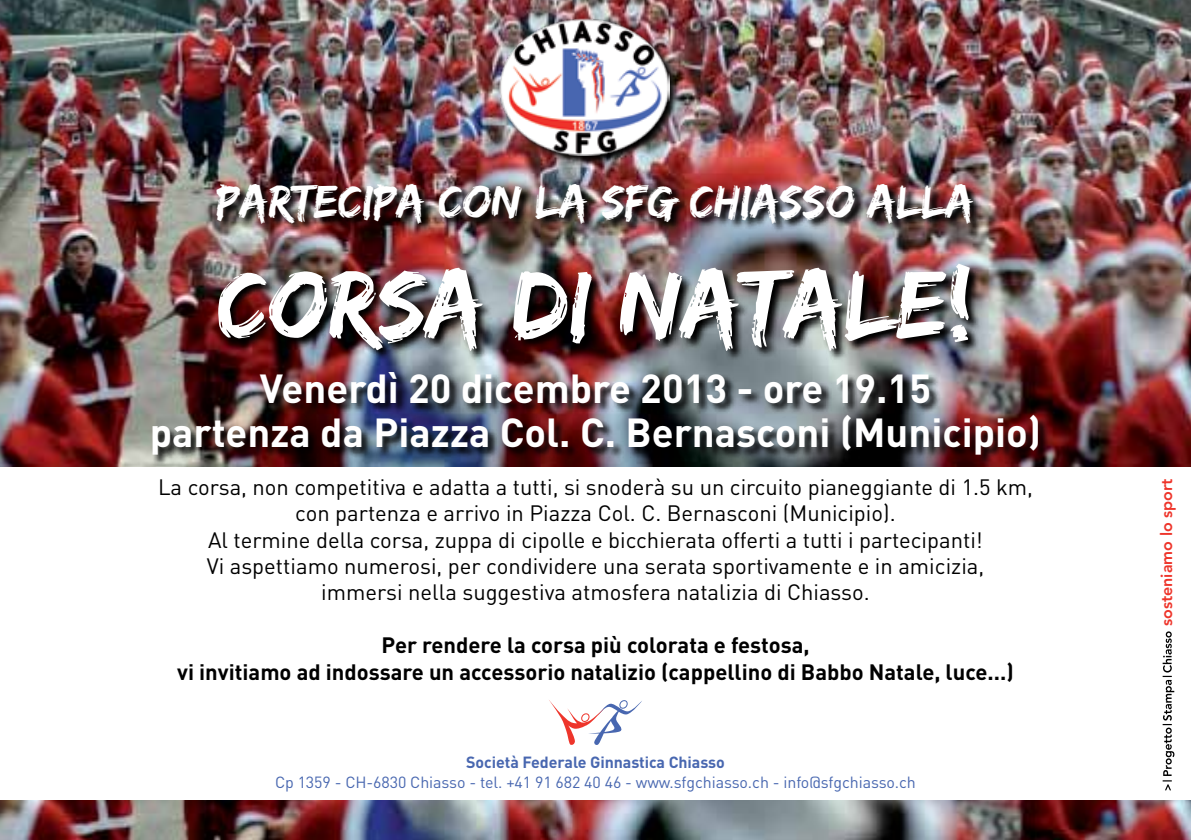
<style>
.page{position:relative;width:1191px;height:840px;background:#fff}
.page>*{position:absolute;margin:0;border:0;box-sizing:border-box;transform-origin:0 0}
.t1{font:100px "Edo SZ";color:#fff}
.t2{font:48px "Edo SZ";color:#fff}
.t3{font:700 40px/44px "DIN";color:#fff;text-align:center}
.t4{font:22px/26.4px "DIN";color:#000;text-align:center}
.t5{font:700 22px/26.4px "DIN";color:#000;text-align:center}
.t6{font:16px "DIN";letter-spacing:-.005em;color:#4867b0}
.t7{font:700 16px "DIN";letter-spacing:-.005em;color:#4867b0}
.t8{font:800 16px "Avenir LT";color:#ee352b}
</style>
<div class="page">
<img style="left:0;top:0;width:1191px;height:466px">
<img style="left:499px;top:19px;width:180px;height:147px">
<img style="left:499px;top:18px;width:170px;height:137px">
<svg style="left:549px;top:700px;width:93px;height:45px"></svg>
<img style="left:152px;top:182px;width:897px;height:283px">
<img style="left:0;top:800px;width:1191px;height:39px">
<svg style="left:1162px;top:631px;width:12px;height:158px"></svg>
<h2 class="t2" style="left:217px;top:173px;width:759px">PARTECIPA CON LA SFG CHIASSO ALLA</h2>
<h1 class="t1" style="left:217px;top:246px;width:757px">CORSA DI NATALE!</h1>
<h3 class="t3" style="left:150px;top:364px;width:893px">Venerdì 20 dicembre 2013 - ore 19.15<br>partenza da Piazza Col. C. Bernasconi (Municipio)</h3>
<p class="t4" style="left:158px;top:473px;width:876px">La corsa, non competitiva e adatta a tutti, si snoderà su un circuito pianeggiante di 1.5 km, con partenza e arrivo in Piazza Col. C. Bernasconi (Municipio).<br>Al termine della corsa, zuppa di cipolle e bicchierata offerti a tutti i partecipanti!<br>Vi aspettiamo numerosi, per condividere una serata sportivamente e in amicizia,<br>immersi nella suggestiva atmosfera natalizia di Chiasso.</p>
<p class="t5" style="left:177px;top:630px;width:838px">Per rendere la corsa più colorata e festosa,<br>vi invitiamo ad indossare un accessorio natalizio (cappellino di Babbo Natale, luce...)</p>
<p class="t7" style="left:466px;top:751px;width:260px">Società Federale Ginnastica Chiasso</p>
<p class="t6" style="left:275px;top:771px;width:642px">Cp 1359 - CH-6830 Chiasso - tel. +41 91 682 40 46 - www.sfgchiasso.ch - info@sfgchiasso.ch</p>
<p class="t8" style="left:1157px;top:626px;width:149px;rotate:-90deg">sosteniamo lo sport</p>
</div>
